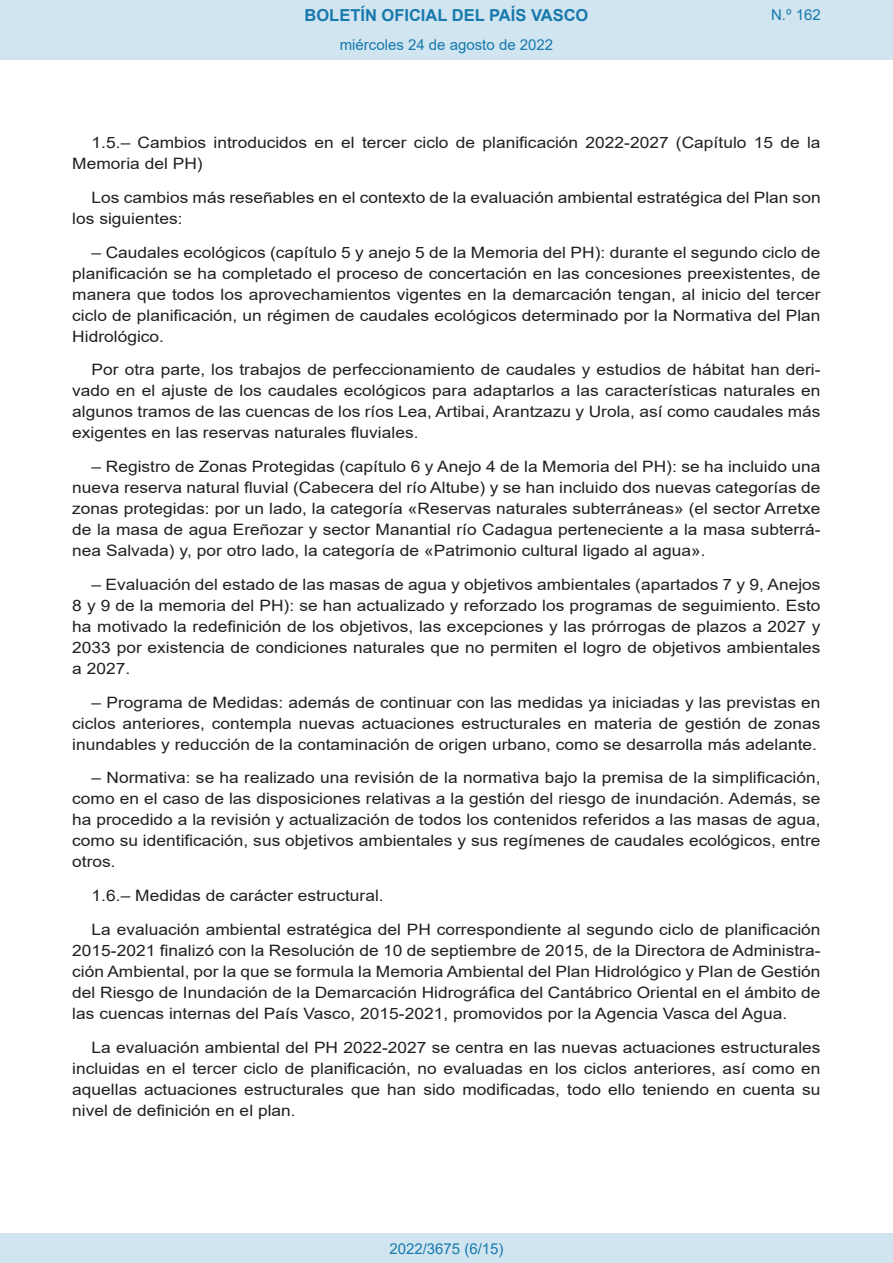
<style>
.page{position:relative;width:893px;height:1263px;background:#fff}
.page>*{position:absolute;margin:0;border:0;box-sizing:border-box;transform-origin:0 0}
.t1{font:700 16.5px "Arial";color:#1879ad}
.BOPVDetalle{font:15.6px/21px "Arial";color:#231f20;text-align:justify;scale:1.11 1}
.Paginacion_Centro{font:15px "Arial";color:#1879ad}
</style>
<div class="page">
<div style="left:0;top:0;width:893px;height:60px;background:#d0e5f0"></div>
<div style="left:0;top:1233px;width:893px;height:30px;background:#d0e5f0"></div>
<p class="t1" style="left:305px;top:3px;width:285px">BOLETÍN OFICIAL DEL PAÍS VASCO</p>
<p class="Paginacion_Centro" style="left:340px;top:35px;width:215px">miércoles 24 de agosto de 2022</p>
<p class="Paginacion_Centro" style="left:771px;top:5px;width:51px">N.º 162</p>
<p class="BOPVDetalle" style="left:72px;top:132px;width:676px;text-indent:19px">1.5.– Cambios introducidos en el tercer ciclo de planificación 2022-2027 (Capítulo 15 de la<br>Memoria del PH)</p>
<p class="BOPVDetalle" style="left:72px;top:187px;width:676px;text-indent:19px">Los cambios más reseñables en el contexto de la evaluación ambiental estratégica del Plan son los siguientes:</p>
<p class="BOPVDetalle" style="left:72px;top:242px;width:676px;text-indent:19px">– Caudales ecológicos (capítulo 5 y anejo 5 de la Memoria del PH): durante el segundo ciclo de planificación se ha completado el proceso de concertación en las concesiones preexistentes, de manera que todos los aprovechamientos vigentes en la demarcación tengan, al inicio del tercer ciclo de planificación, un régimen de caudales ecológicos determinado por la Normativa del Plan Hidrológico.</p>
<p class="BOPVDetalle" style="left:72px;top:359px;width:676px;text-indent:19px">Por otra parte, los trabajos de perfeccionamiento de caudales y estudios de hábitat han deri&shy;vado en el ajuste de los caudales ecológicos para adaptarlos a las características naturales en algunos tramos de las cuencas de los ríos Lea, Artibai, Arantzazu y Urola, así como caudales más exigentes en las reservas naturales fluviales.</p>
<p class="BOPVDetalle" style="left:72px;top:456px;width:676px;text-indent:19px">– Registro de Zonas Protegidas (capítulo 6 y Anejo 4 de la Memoria del PH): se ha incluido una nueva reserva natural fluvial (Cabecera del río Altube) y se han incluido dos nuevas categorías de zonas protegidas: por un lado, la categoría «Reservas naturales subterráneas» (el sector Arretxe de la masa de agua Ereñozar y sector Manantial río Cadagua perteneciente a la masa subterrá&shy;nea Salvada) y, por otro lado, la categoría de «Patrimonio cultural ligado al agua».</p>
<p class="BOPVDetalle" style="left:72px;top:574px;width:676px;text-indent:19px">– Evaluación del estado de las masas de agua y objetivos ambientales (apartados 7 y 9, Anejos 8 y 9 de la memoria del PH): se han actualizado y reforzado los programas de seguimiento. Esto ha motivado la redefinición de los objetivos, las excepciones y las prórrogas de plazos a 2027 y 2033 por existencia de condiciones naturales que no permiten el logro de objetivos ambientales a 2027.</p>
<p class="BOPVDetalle" style="left:72px;top:692px;width:676px;text-indent:19px">– Programa de Medidas: además de continuar con las medidas ya iniciadas y las previstas en ciclos anteriores, contempla nuevas actuaciones estructurales en materia de gestión de zonas inundables y reducción de la contaminación de origen urbano, como se desarrolla más adelante.</p>
<p class="BOPVDetalle" style="left:72px;top:767px;width:676px;text-indent:19px">– Normativa: se ha realizado una revisión de la normativa bajo la premisa de la simplificación, como en el caso de las disposiciones relativas a la gestión del riesgo de inundación. Además, se ha procedido a la revisión y actualización de todos los contenidos referidos a las masas de agua, como su identificación, sus objetivos ambientales y sus regímenes de caudales ecológicos, entre otros.</p>
<p class="BOPVDetalle" style="left:92px;top:885px;width:265px">1.6.– Medidas de carácter estructural.</p>
<p class="BOPVDetalle" style="left:72px;top:919px;width:676px;text-indent:19px">La evaluación ambiental estratégica del PH correspondiente al segundo ciclo de planificación 2015-2021 finalizó con la Resolución de 10 de septiembre de 2015, de la Directora de Administra&shy;ción Ambiental, por la que se formula la Memoria Ambiental del Plan Hidrológico y Plan de Gestión del Riesgo de Inundación de la Demarcación Hidrográfica del Cantábrico Oriental en el ámbito de las cuencas internas del País Vasco, 2015-2021, promovidos por la Agencia Vasca del Agua.</p>
<p class="BOPVDetalle" style="left:72px;top:1037px;width:676px;text-indent:19px">La evaluación ambiental del PH 2022-2027 se centra en las nuevas actuaciones estructurales incluidas en el tercer ciclo de planificación, no evaluadas en los ciclos anteriores, así como en aquellas actuaciones estructurales que han sido modificadas, todo ello teniendo en cuenta su nivel de definición en el plan.</p>
<p class="Paginacion_Centro" style="left:389px;top:1238px;width:116px">2022/3675 (6/15)</p>
</div>
